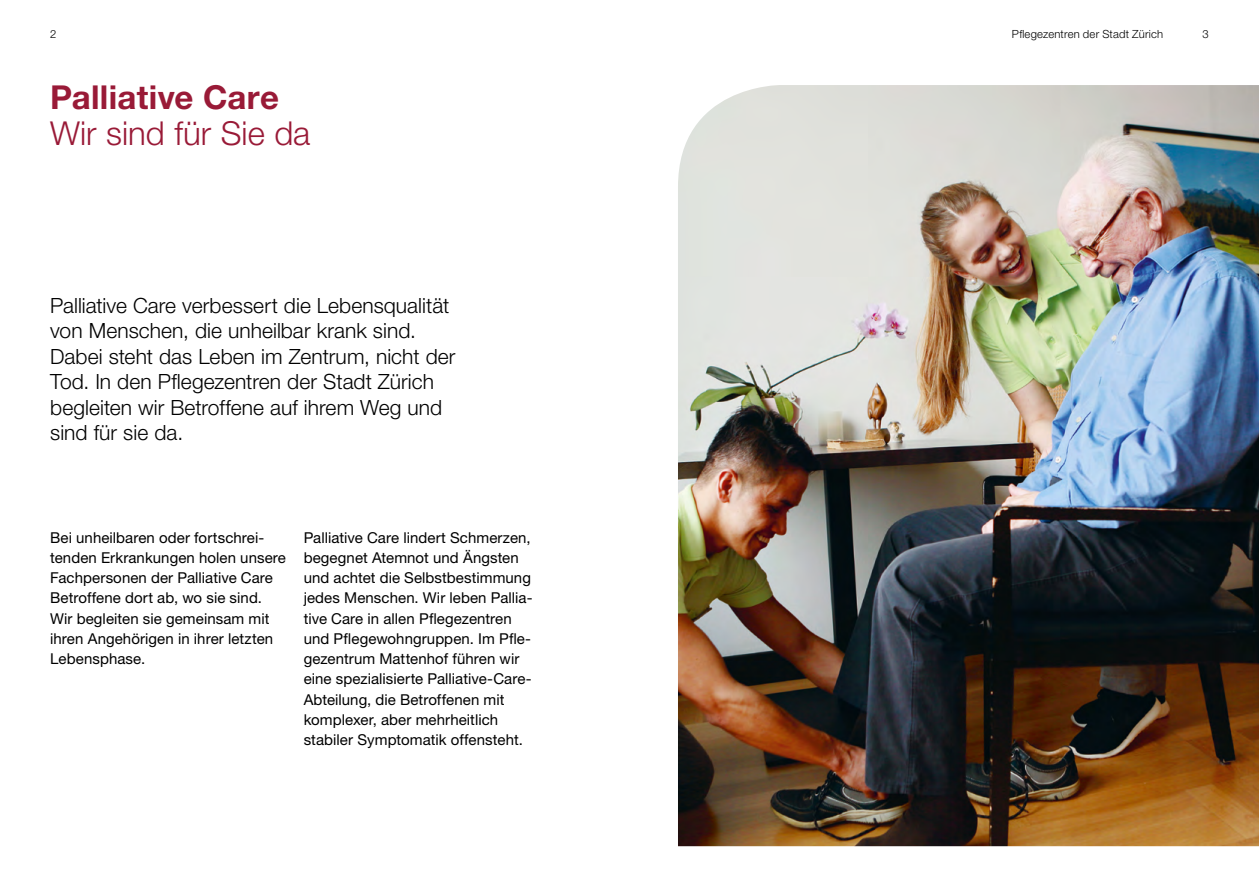
<style>
.page{position:relative;width:1259px;height:893px;background:#fff}
.page>*{position:absolute;margin:0;border:0;box-sizing:border-box;transform-origin:0 0}
.t1{font:300 33px "Helvetica Neue LT Std";color:#991a37}
.t2{font:700 33px "Helvetica Neue LT Std";letter-spacing:.005em;color:#991a37}
.t3{font:300 21px/25.5px "Helvetica Neue LT Std";letter-spacing:.005em;color:#000}
.t4{font:15px/20.2px "Helvetica Neue LT Std";letter-spacing:.005em;color:#000}
.t5{font:300 11.25px "Helvetica Neue LT Std";letter-spacing:.02em;color:#000}
</style>
<div class="page">
<img style="left:678px;top:85px;width:581px;height:761px">
<p class="t5" style="left:50px;top:27px;width:8px">2</p>
<p class="t5" style="left:1012px;top:27px;width:153px">Pflegezentren der Stadt Zürich</p>
<p class="t5" style="left:1202px;top:27px;width:8px">3</p>
<h1 class="t2" style="left:50px;top:76px;width:230px">Palliative Care</h1>
<h1 class="t1" style="left:50px;top:113px;width:262px">Wir sind für Sie da</h1>
<h2 class="t3" style="left:50px;top:292px;width:407px">Palliative Care verbessert die Lebensqualität von Menschen, die unheilbar krank sind.<br>Dabei steht das Leben im Zentrum, nicht der Tod. In den Pflegezentren der Stadt Zürich begleiten wir Betroffene auf ihrem Weg und sind für sie da.</h2>
<p class="t4" style="left:50px;top:527px;width:237px">Bei unheilbaren oder fortschrei&shy;tenden Erkrankungen holen unsere<br>Fachpersonen der Palliative Care<br>Betroffene dort ab, wo sie sind.<br>Wir begleiten sie gemeinsam mit ihren Angehörigen in ihrer letzten<br>Lebensphase.</p>
<p class="t4" style="left:304px;top:527px;width:230px">Palliative Care lindert Schmerzen, begegnet Atemnot und Ängsten und achtet die Selbstbestimmung jedes Menschen. Wir leben Pallia&shy;tive Care in allen Pflegezentren und Pflegewohngruppen. Im Pfle&shy;gezentrum Mattenhof führen wir eine spezialisierte Palliative-Care-Abteilung, die Betroffenen mit komplexer, aber mehrheitlich stabiler Symptomatik offensteht.</p>
</div>
